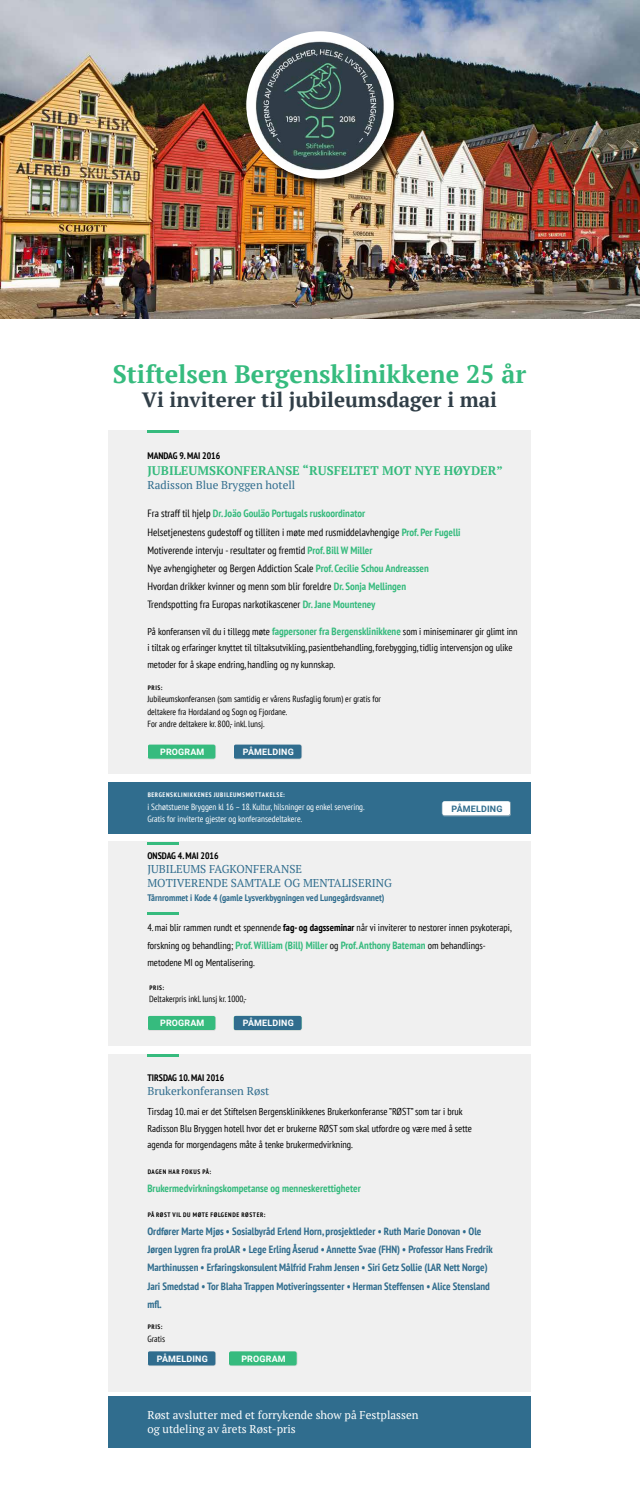
<style>
.page{position:relative;width:640px;height:1500px;background:#fff}
.page>*{position:absolute;margin:0;border:0;box-sizing:border-box;transform-origin:0 0}
.t1{font:700 25.19px "PT Serif";color:#36bb7e}
.t2{font:700 20.62px "PT Serif";color:#303e47}
.t3{font:700 12.5px "PT Serif";color:#36bb7e}
.t4{font:11.38px/14px "PT Serif";color:#306d8e}
.t5{font:11.38px/14px "PT Serif";color:#fff}
.t6{font:condensed 10.56px/18.2px "PT Sans";color:#000}
.t7{font:700 condensed 10.56px/18.2px "PT Sans";color:#306d8e}
.t8{font:700 condensed 10.56px "PT Sans";color:#36bb7e}
.t9{font:condensed 10px/16.4px "PT Sans";color:#000}
.t10{font:700 condensed 9.44px "PT Sans";color:#306d8e}
.t11{font:700 condensed 9.44px "PT Sans";color:#000}
.t12{font:condensed 8.94px/12.4px "PT Sans";color:#000}
.t13{font:condensed 8.94px/12.4px "PT Sans";color:#fff}
.t14{font:700 8.94px "Roboto";letter-spacing:.02em;color:#fff}
.t15{font:700 8.94px "Roboto";letter-spacing:.02em;color:#306d8e}
.t16{font:700 condensed 6.5px "PT Sans";letter-spacing:.1em;color:#000}
.t17{font:700 condensed 6.5px "PT Sans";letter-spacing:.1em;color:#fff}
.s1{font-weight:700;color:#36bb7e}
.s2{font-weight:700;font-size:10.56px;color:#36bb7e}
.s3{font-weight:700}
.s4{font-weight:400;font-size:10px;color:#000}
</style>
<div class="page">
<img style="left:0;top:0;width:640px;height:318px">
<div style="left:108px;top:1054px;width:423px;height:337px;background:#f0f0f0"></div>
<div style="left:108px;top:842px;width:423px;height:204px;background:#f0f0f0"></div>
<div style="left:108px;top:430px;width:423px;height:344px;background:#f0f0f0"></div>
<div style="left:108px;top:782px;width:423px;height:51px;background:#306d8e"></div>
<div style="left:108px;top:1396px;width:423px;height:52px;background:#306d8e"></div>
<hr style="left:147px;top:430px;width:32px;height:3px;background:#36bb7e">
<svg style="left:442px;top:801px;width:69px;height:15px"></svg>
<img style="left:442px;top:802px;width:68px;height:13px">
<svg style="left:235px;top:744px;width:67px;height:16px"></svg>
<img style="left:234px;top:745px;width:67px;height:14px">
<svg style="left:148px;top:744px;width:68px;height:16px"></svg>
<img style="left:148px;top:745px;width:67px;height:14px">
<svg style="left:233px;top:1016px;width:69px;height:15px"></svg>
<img style="left:234px;top:1016px;width:67px;height:14px">
<svg style="left:149px;top:1016px;width:67px;height:15px"></svg>
<img style="left:148px;top:1016px;width:67px;height:14px">
<svg style="left:148px;top:1351px;width:68px;height:15px"></svg>
<img style="left:148px;top:1352px;width:67px;height:13px">
<svg style="left:229px;top:1351px;width:69px;height:15px"></svg>
<img style="left:229px;top:1352px;width:68px;height:13px">
<hr style="left:147px;top:842px;width:32px;height:3px;background:#36bb7e">
<hr style="left:147px;top:912px;width:32px;height:3px;background:#36bb7e">
<hr style="left:147px;top:1054px;width:32px;height:3px;background:#36bb7e">
<div style="left:248px;top:33px;width:157px;height:157px;background:#000;opacity:.75"></div>
<div style="left:246px;top:31px;width:148px;height:148px;background:#fff;border-radius:50%"></div>
<img style="left:255px;top:40px;width:131px;height:132px">
<h1 class="t1" style="left:113px;top:358px;width:415px">Stiftelsen Bergensklinikkene 25 år</h1>
<h2 class="t2" style="left:142px;top:386px;width:357px">Vi inviterer til jubileumsdager i mai</h2>
<p class="t11" style="left:147px;top:450px;width:74px">MANDAG 9. MAI 2016</p>
<p class="t3" style="left:147px;top:462px;width:357px">JUBILEUMSKONFERANSE “RUSFELTET MOT NYE HØYDER”</p>
<p class="t4" style="left:147px;top:477px;width:149px">Radisson Blue Bryggen hotell</p>
<p class="t6" style="left:147px;top:505px;width:315px">Fra straff til hjelp <span class="s1">Dr. Joäo Gouläo Portugals ruskoordinator<br></span>Helsetjenestens gudestoff og tilliten i møte med rusmiddelavhengige <span class="s1">Prof. Per Fugelli </span>Motiverende intervju - resultater og fremtid <span class="s1">Prof. Bill W Miller<br></span>Nye avhengigheter og Bergen Addiction Scale <span class="s1">Prof. Cecilie Schou Andreassen </span>Hvordan drikker kvinner og menn som blir foreldre <span class="s1">Dr. Sonja Mellingen<br></span>Trendspotting fra Europas narkotikascener <span class="s1">Dr. Jane Mounteney</span></p>
<p class="t9" style="left:147px;top:623px;width:372px">På konferansen vil du i tillegg møte <span class="s2">fagpersoner fra Bergensklinikkene</span> som i miniseminarer gir glimt inn i tiltak og erfaringer knyttet til tiltaksutvikling, pasientbehandling, forebygging, tidlig intervensjon og ulike metoder for å skape endring, handling og ny kunnskap.</p>
<p class="t16" style="left:148px;top:684px;width:16px">PRIS:</p>
<p class="t12" style="left:147px;top:693px;width:235px">Jubileumskonferansen (som samtidig er vårens Rusfaglig forum) er gratis for deltakere fra Hordaland og Sogn og Fjordane.<br>For andre deltakere kr. 800,- inkl. lunsj.</p>
<p class="t14" style="left:160px;top:747px;width:46px">PROGRAM</p>
<p class="t14" style="left:243px;top:747px;width:52px">PÅMELDING</p>
<p class="t17" style="left:148px;top:791px;width:139px">BERGENSKLINIKKENES JUBILEUMSMOTTAKELSE:</p>
<p class="t13" style="left:147px;top:801px;width:219px">i Schøtstuene Bryggen kl 16 – 18. Kultur, hilsninger og enkel servering.<br>Gratis for inviterte gjester og konferansedeltakere.</p>
<p class="t15" style="left:452px;top:804px;width:52px">PÅMELDING</p>
<p class="t11" style="left:147px;top:851px;width:73px">ONSDAG 4. MAI 2016</p>
<p class="t4" style="left:147px;top:862px;width:246px">JUBILEUMS FAGKONFERANSE<br>MOTIVERENDE SAMTALE OG MENTALISERING</p>
<p class="t10" style="left:147px;top:893px;width:239px">Tårnrommet i Kode 4 (gamle Lysverkbygningen ved Lungegårdsvannet)</p>
<p class="t9" style="left:147px;top:920px;width:366px">4. mai blir rammen rundt et spennende <span class="s3">fag- og dagsseminar</span> når vi inviterer to nestorer innen psykoterapi,</p>
<p class="t8" style="left:147px;top:940px;width:340px"><span class="s4">forskning og behandling;</span> Prof. William (Bill) Miller <span class="s4">og</span> Prof. Anthony Bateman <span class="s4">om behandlings-</span></p>
<p class="t9" style="left:147px;top:954px;width:109px">metodene MI og Mentalisering.</p>
<p class="t16" style="left:149px;top:984px;width:16px">PRIS:</p>
<p class="t12" style="left:149px;top:993px;width:99px">Deltakerpris inkl. lunsj kr. 1000,-</p>
<p class="t14" style="left:160px;top:1018px;width:46px">PROGRAM</p>
<p class="t14" style="left:243px;top:1018px;width:52px">PÅMELDING</p>
<p class="t11" style="left:147px;top:1073px;width:78px">TIRSDAG 10. MAI 2016</p>
<p class="t4" style="left:147px;top:1084px;width:124px">Brukerkonferansen Røst</p>
<p class="t9" style="left:147px;top:1104px;width:326px">Tirsdag 10. mai er det Stiftelsen Bergensklinikkenes Brukerkonferanse ”RØST” som tar i bruk<br>Radisson Blu Bryggen hotell hvor det er brukerne RØST som skal utfordre og være med å sette agenda for morgendagens måte å tenke brukermedvirkning.</p>
<p class="t16" style="left:148px;top:1168px;width:65px">DAGEN HAR FOKUS PÅ:</p>
<p class="t8" style="left:147px;top:1182px;width:215px">Brukermedvirkningskompetanse og menneskerettigheter</p>
<p class="t16" style="left:148px;top:1211px;width:119px">PÅ RØST VIL DU MØTE FØLGENDE RØSTER:</p>
<p class="t7" style="left:147px;top:1223px;width:347px">Ordfører Marte Mjøs • Sosialbyråd Erlend Horn, prosjektleder • Ruth Marie Donovan • Ole Jørgen Lygren fra proLAR • Lege Erling Åserud • Annette Svae (FHN) • Professor Hans Fredrik Marthinussen • Erfaringskonsulent Målfrid Frahm Jensen • Siri Getz Sollie (LAR Nett Norge)<br>Jari Smedstad • Tor Blaha Trappen Motiveringssenter • Herman Steffensen • Alice Stensland mfl.</p>
<p class="t16" style="left:148px;top:1323px;width:16px">PRIS:</p>
<p class="t12" style="left:147px;top:1333px;width:19px">Gratis</p>
<p class="t14" style="left:157px;top:1353px;width:52px">PÅMELDING</p>
<p class="t14" style="left:241px;top:1353px;width:46px">PROGRAM</p>
<p class="t5" style="left:147px;top:1408px;width:273px">Røst avslutter med et forrykende show på Festplassen og utdeling av årets Røst-pris</p>
</div>
